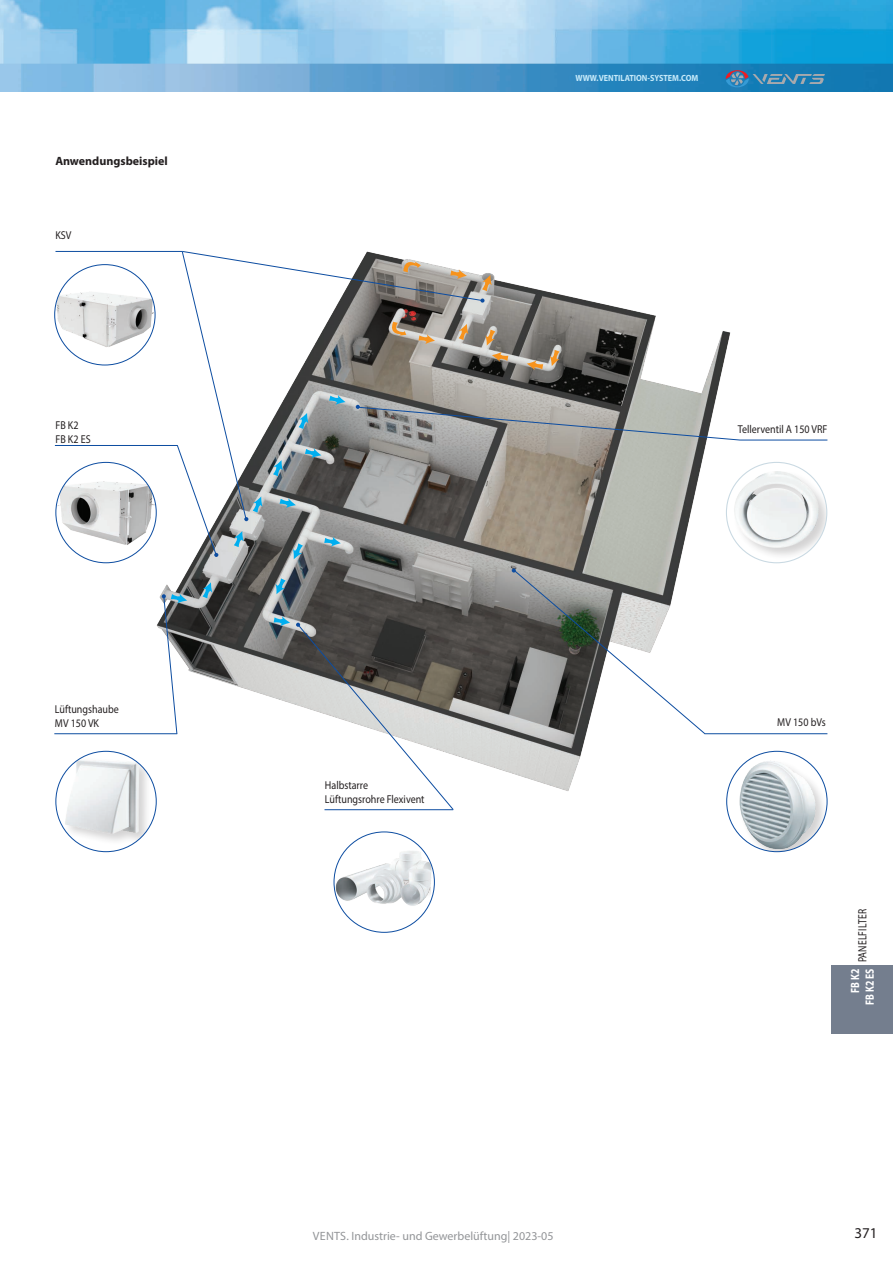
<style>
.page{position:relative;width:893px;height:1263px;background:#fff}
.page>*{position:absolute;margin:0;border:0;box-sizing:border-box;transform-origin:0 0}
.t1{font:15px "Myriad Pro";color:#231f20}
.t2{font:12px "Myriad Pro";color:#939598}
.t3{font:700 12px "Myriad Pro";color:#231f20}
.t4{font:12px "Myriad Pro";letter-spacing:.02em;color:#231f20;scale:.8 1}
.t5{font:700 12px/14.4px "Myriad Pro";letter-spacing:.02em;color:#fff;text-align:right;scale:.8 1}
.t6{font:11.4px/13.6px "Myriad Pro";color:#231f20;scale:.88 1}
.t7{font:700 9px "Myriad Pro";color:#c6eafa;scale:.9 1}
.s1{font-weight:700;color:#fff}
</style>
<div class="page">
<img style="left:0;top:0;width:893px;height:91px">
<svg style="left:726px;top:70px;width:99px;height:17px;background:#3e83af"></svg>
<div style="left:831px;top:965px;width:62px;height:68px;background:#747e8e"></div>
<hr style="left:55px;top:251px;width:128px;height:1px;background:#0d4da1">
<hr style="left:55px;top:445px;width:122px;height:1px;background:#0d4da1">
<hr style="left:54px;top:733px;width:123px;height:1px;background:#0d4da1">
<img style="left:56px;top:288px;width:99px;height:60px">
<img style="left:57px;top:479px;width:99px;height:67px">
<svg style="left:57px;top:751px;width:99px;height:101px"></svg>
<img style="left:334px;top:852px;width:100px;height:58px">
<svg style="left:162px;top:251px;width:665px;height:601px"></svg>
<p class="t3" style="left:55px;top:153px;width:114px">Anwendungsbeispiel</p>
<p class="t6" style="left:55px;top:228px;width:20px">KSV</p>
<p class="t6" style="left:55px;top:418px;width:41px">FB K2<br>FB K2 ES</p>
<p class="t6" style="left:55px;top:702px;width:74px">Lüftungshaube<br>MV 150 VK</p>
<p class="t7" style="left:575px;top:72px;width:138px">WWW.VENTILATION-SYSTEM.COM</p>
<p class="t6" style="left:325px;top:778px;width:115px">Halbstarre<br>Lüftungsrohre Flexivent</p>
<p class="t2" style="left:313px;top:1229px;width:242px">VENTS. Industrie- und Gewerbelüftung| 2023-05</p>
<p class="t6" style="left:738px;top:422px;width:103px">Tellerventil A 150 VRF</p>
<p class="t6" style="left:777px;top:716px;width:57px">MV 150 bVs</p>
<p class="t4" style="left:855px;top:962px;width:100px;rotate:-90deg">PANELFILTER <span class="s1">SR</span></p>
<p class="t5" style="left:848px;top:1005px;width:48px;rotate:-90deg">FB K2<br>FB K2 ES</p>
<h1 class="t1" style="left:854px;top:1224px;width:25px">371</h1>
</div>
